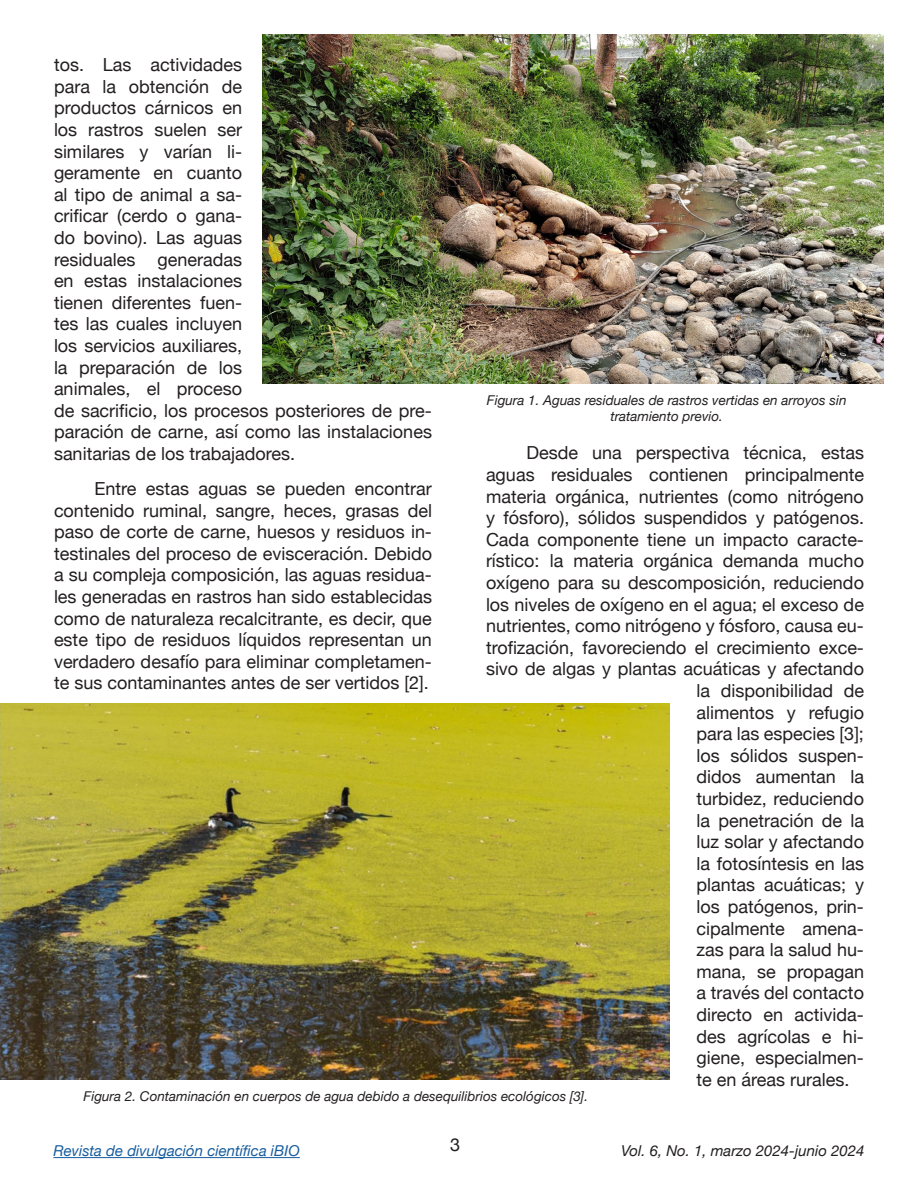
<style>
.page{position:relative;width:918px;height:1188px;background:#fff}
.page>*{position:absolute;margin:0;border:0;box-sizing:border-box;transform-origin:0 0}
.t1{font:18px/21.6px "Helvetica Neue";color:#231f20}
.t2{font:italic 15px "Helvetica Neue";color:#175d9e}
.t3{font:italic 15px "Helvetica Neue";color:#231f20}
.t4{font:italic 13.5px/16.2px "Helvetica Neue";color:#231f20;text-align:center}
</style>
<div class="page">
<hr style="left:53px;top:1157px;width:247px;height:1px;background:#175d9e">
<img style="left:262px;top:34px;width:622px;height:350px">
<img style="left:0;top:703px;width:670px;height:377px">
<p class="t1" style="left:54px;top:55px;width:380px">tos. Las actividades<br>para la obtención de<br>productos cárnicos en<br>los rastros suelen ser<br>similares y varían li-<br>geramente en cuanto<br>al tipo de animal a sa-<br>crificar (cerdo o gana-<br>do bovino). Las aguas<br>residuales generadas<br>en estas instalaciones<br>tienen diferentes fuen-<br>tes las cuales incluyen<br>los servicios auxiliares,<br>la preparación de los<br>animales, el proceso<br>de sacrificio, los procesos posteriores de pre&shy;paración de carne, así como las instalaciones sanitarias de los trabajadores.</p>
<p class="t1" style="left:54px;top:479px;width:380px;text-align:justify;text-indent:40px">Entre estas aguas se pueden encontrar contenido ruminal, sangre, heces, grasas del paso de corte de carne, huesos y residuos in&shy;testinales del proceso de evisceración. Debido a su compleja composición, las aguas residua&shy;les generadas en rastros han sido establecidas como de naturaleza recalcitrante, es decir, que este tipo de residuos líquidos representan un verdadero desafío para eliminar completamen&shy;te sus contaminantes antes de ser vertidos [2].</p>
<p class="t4" style="left:487px;top:393px;width:361px">Figura 1. Aguas residuales de rastros vertidas en arroyos sin tratamiento previo.</p>
<p class="t1" style="left:526px;top:443px;width:339px">Desde una perspectiva técnica, estas</p>
<p class="t1" style="left:486px;top:465px;width:380px">aguas residuales contienen principalmente</p>
<p class="t1" style="left:486px;top:486px;width:379px">materia orgánica, nutrientes (como nitrógeno</p>
<p class="t1" style="left:486px;top:508px;width:380px">y fósforo), sólidos suspendidos y patógenos.</p>
<p class="t1" style="left:486px;top:530px;width:380px">Cada componente tiene un impacto caracte-</p>
<p class="t1" style="left:486px;top:551px;width:380px">rístico: la materia orgánica demanda mucho</p>
<p class="t1" style="left:486px;top:573px;width:380px">oxígeno para su descomposición, reduciendo</p>
<p class="t1" style="left:486px;top:594px;width:379px">los niveles de oxígeno en el agua; el exceso de</p>
<p class="t1" style="left:486px;top:616px;width:380px">nutrientes, como nitrógeno y fósforo, causa eu-</p>
<p class="t1" style="left:486px;top:638px;width:380px">trofización, favoreciendo el crecimiento exce-</p>
<p class="t1" style="left:486px;top:659px;width:380px">sivo de algas y plantas acuáticas y afectando</p>
<p class="t1" style="left:697px;top:681px;width:169px">la disponibilidad de</p>
<p class="t1" style="left:697px;top:702px;width:169px">alimentos y refugio</p>
<p class="t1" style="left:697px;top:724px;width:169px">para las especies [3];</p>
<p class="t1" style="left:697px;top:746px;width:169px">los sólidos suspen-</p>
<p class="t1" style="left:697px;top:767px;width:169px">didos aumentan la</p>
<p class="t1" style="left:697px;top:789px;width:169px">turbidez, reduciendo</p>
<p class="t1" style="left:697px;top:810px;width:169px">la penetración de la</p>
<p class="t1" style="left:697px;top:832px;width:169px">luz solar y afectando</p>
<p class="t1" style="left:697px;top:854px;width:169px">la fotosíntesis en las</p>
<p class="t1" style="left:697px;top:875px;width:169px">plantas acuáticas; y</p>
<p class="t1" style="left:697px;top:897px;width:169px">los patógenos, prin-</p>
<p class="t1" style="left:697px;top:918px;width:169px">cipalmente amena-</p>
<p class="t1" style="left:697px;top:940px;width:169px">zas para la salud hu-</p>
<p class="t1" style="left:697px;top:962px;width:169px">mana, se propagan</p>
<p class="t1" style="left:697px;top:983px;width:169px">a través del contacto</p>
<p class="t1" style="left:697px;top:1005px;width:169px">directo en activida-</p>
<p class="t1" style="left:697px;top:1026px;width:169px">des agrícolas e hi-</p>
<p class="t1" style="left:697px;top:1048px;width:169px">giene, especialmen-</p>
<p class="t1" style="left:697px;top:1070px;width:155px">te en áreas rurales.</p>
<p class="t4" style="left:84px;top:1089px;width:506px">Figura 2. Contaminación en cuerpos de agua debido a desequilibrios ecológicos [3].</p>
<p class="t2" style="left:53px;top:1140px;width:248px">Revista de divulgación científica iBIO</p>
<p class="t1" style="left:450px;top:1135px;width:12px">3</p>
<p class="t3" style="left:621px;top:1140px;width:245px">Vol. 6, No. 1, marzo 2024-junio 2024</p>
</div>
